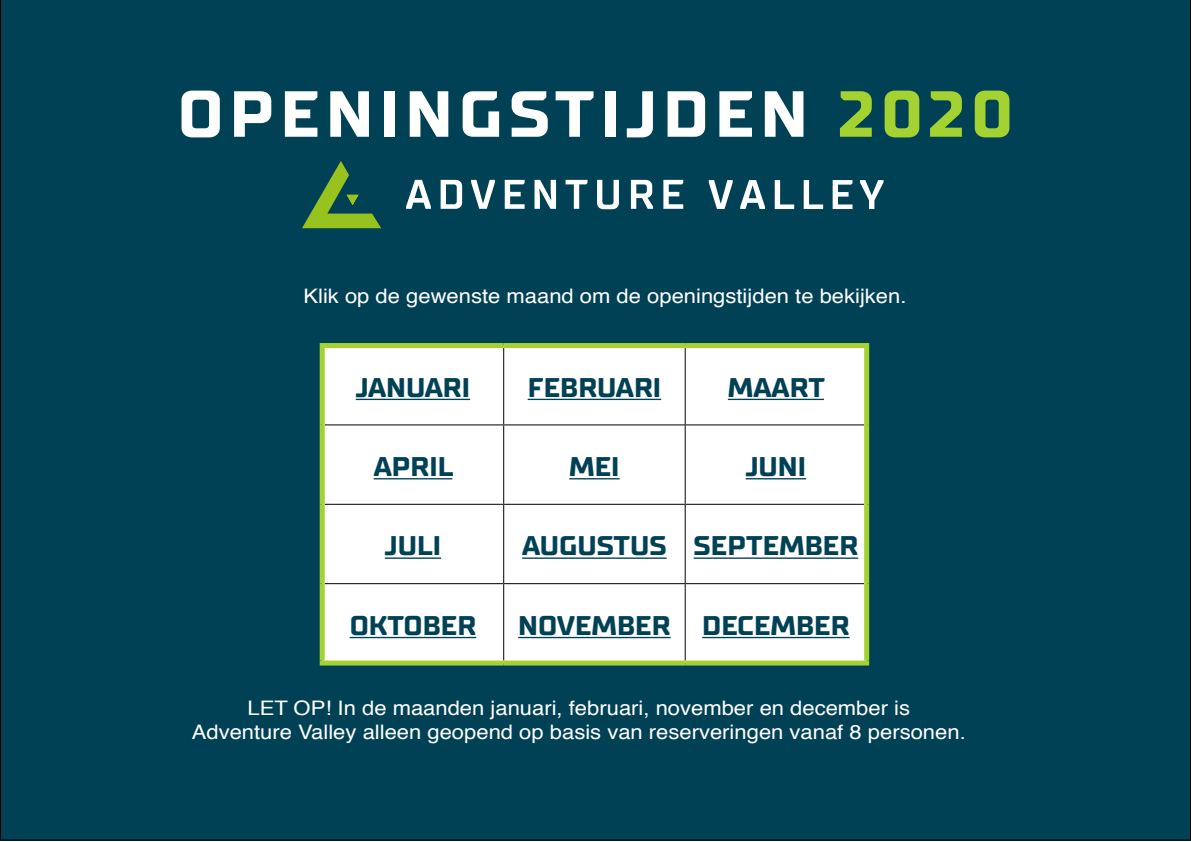
<style>
.page{position:relative;width:1191px;height:842px;background:#fff}
.page>*{position:absolute;margin:0;border:0;box-sizing:border-box;transform-origin:0 0}
.t1{font:700 65px "TT Supermolot Neue";letter-spacing:.08em;color:#fff;scale:1.1 1}
.t2{font:700 27px "TT Supermolot Neue";color:#004155;scale:1.1 1}
.t3{font:20px/24px "Helvetica";color:#fff;text-align:center;scale:1.1 1}
.s1{color:#a4d331}
</style>
<div class="page">
<div style="left:0;top:0;width:1191px;height:840px;background:#004155"></div>
<svg style="left:406px;top:180px;width:25px;height:29px"></svg>
<svg style="left:440px;top:180px;width:22px;height:29px"></svg>
<svg style="left:471px;top:180px;width:24px;height:29px"></svg>
<svg style="left:505px;top:180px;width:19px;height:29px"></svg>
<svg style="left:534px;top:180px;width:22px;height:29px"></svg>
<svg style="left:565px;top:180px;width:22px;height:29px"></svg>
<svg style="left:597px;top:180px;width:22px;height:29px"></svg>
<svg style="left:631px;top:180px;width:22px;height:29px"></svg>
<svg style="left:663px;top:180px;width:20px;height:29px"></svg>
<svg style="left:708px;top:180px;width:24px;height:29px"></svg>
<svg style="left:740px;top:180px;width:25px;height:29px"></svg>
<svg style="left:774px;top:180px;width:20px;height:29px"></svg>
<svg style="left:803px;top:180px;width:20px;height:29px"></svg>
<svg style="left:832px;top:180px;width:20px;height:29px"></svg>
<svg style="left:860px;top:180px;width:23px;height:29px"></svg>
<svg style="left:302px;top:161px;width:79px;height:67px;background:#346d41"></svg>
<svg style="left:325px;top:348px;width:539px;height:312px"></svg>
<hr style="left:503px;top:348px;width:1px;height:76px;background:#000">
<hr style="left:684px;top:348px;width:1px;height:76px;background:#000">
<hr style="left:325px;top:424px;width:179px;height:1px;background:#000">
<hr style="left:504px;top:424px;width:181px;height:1px;background:#000">
<hr style="left:503px;top:425px;width:1px;height:79px;background:#000">
<hr style="left:685px;top:424px;width:179px;height:1px;background:#000">
<hr style="left:684px;top:425px;width:1px;height:79px;background:#000">
<hr style="left:325px;top:504px;width:179px;height:1px;background:#000">
<hr style="left:504px;top:504px;width:181px;height:1px;background:#000">
<hr style="left:503px;top:505px;width:1px;height:78px;background:#000">
<hr style="left:685px;top:504px;width:179px;height:1px;background:#000">
<hr style="left:684px;top:505px;width:1px;height:78px;background:#000">
<hr style="left:325px;top:583px;width:179px;height:1px;background:#000">
<hr style="left:504px;top:583px;width:181px;height:1px;background:#000">
<hr style="left:503px;top:584px;width:1px;height:76px;background:#000">
<hr style="left:685px;top:583px;width:179px;height:1px;background:#000">
<hr style="left:684px;top:584px;width:1px;height:76px;background:#000">
<div style="left:320px;top:343px;width:184px;height:5px;background:#a4d331"></div>
<div style="left:320px;top:348px;width:5px;height:77px;background:#a4d331"></div>
<div style="left:504px;top:343px;width:181px;height:5px;background:#a4d331"></div>
<div style="left:685px;top:343px;width:184px;height:5px;background:#a4d331"></div>
<div style="left:864px;top:348px;width:5px;height:77px;background:#a4d331"></div>
<div style="left:320px;top:425px;width:5px;height:79px;background:#a4d331"></div>
<div style="left:864px;top:425px;width:5px;height:79px;background:#a4d331"></div>
<div style="left:320px;top:504px;width:5px;height:80px;background:#a4d331"></div>
<div style="left:864px;top:504px;width:5px;height:80px;background:#a4d331"></div>
<div style="left:320px;top:584px;width:5px;height:76px;background:#a4d331"></div>
<div style="left:864px;top:584px;width:5px;height:76px;background:#a4d331"></div>
<div style="left:320px;top:660px;width:184px;height:5px;background:#a4d331"></div>
<div style="left:504px;top:660px;width:181px;height:5px;background:#a4d331"></div>
<div style="left:685px;top:660px;width:184px;height:5px;background:#a4d331"></div>
<hr style="left:356px;top:399px;width:114px;height:1px;background:#004155">
<hr style="left:527px;top:399px;width:134px;height:1px;background:#004155">
<hr style="left:728px;top:399px;width:96px;height:1px;background:#004155">
<hr style="left:374px;top:478px;width:78px;height:1px;background:#004155">
<hr style="left:569px;top:478px;width:50px;height:1px;background:#004155">
<hr style="left:745px;top:478px;width:61px;height:1px;background:#004155">
<hr style="left:385px;top:557px;width:56px;height:2px;background:#004155">
<hr style="left:522px;top:557px;width:144px;height:2px;background:#004155">
<hr style="left:693px;top:557px;width:165px;height:2px;background:#004155">
<hr style="left:350px;top:637px;width:126px;height:1px;background:#004155">
<hr style="left:518px;top:637px;width:152px;height:1px;background:#004155">
<hr style="left:702px;top:637px;width:147px;height:1px;background:#004155">
<h1 class="t1" style="left:178px;top:75px;width:761px">OPENINGSTIJDEN <span class="s1">2020</span></h1>
<p class="t3" style="left:303px;top:285px;width:550px">Klik op de gewenste maand om de openingstijden te bekijken.</p>
<h2 class="t2" style="left:356px;top:371px;width:105px">JANUARI</h2>
<h2 class="t2" style="left:527px;top:371px;width:123px">FEBRUARI</h2>
<h2 class="t2" style="left:728px;top:371px;width:90px">MAART</h2>
<h2 class="t2" style="left:374px;top:451px;width:74px">APRIL</h2>
<h2 class="t2" style="left:569px;top:451px;width:47px">MEI</h2>
<h2 class="t2" style="left:745px;top:451px;width:56px">JUNI</h2>
<h2 class="t2" style="left:385px;top:530px;width:53px">JULI</h2>
<h2 class="t2" style="left:522px;top:530px;width:307px">AUGUSTUS SEPTEMBER</h2>
<h2 class="t2" style="left:350px;top:609px;width:117px">OKTOBER</h2>
<h2 class="t2" style="left:518px;top:609px;width:303px">NOVEMBER DECEMBER</h2>
<p class="t3" style="left:192px;top:696px;width:705px">LET OP! In de maanden januari, februari, november en december is<br>Adventure Valley alleen geopend op basis van reserveringen vanaf 8 personen.</p>
</div>
